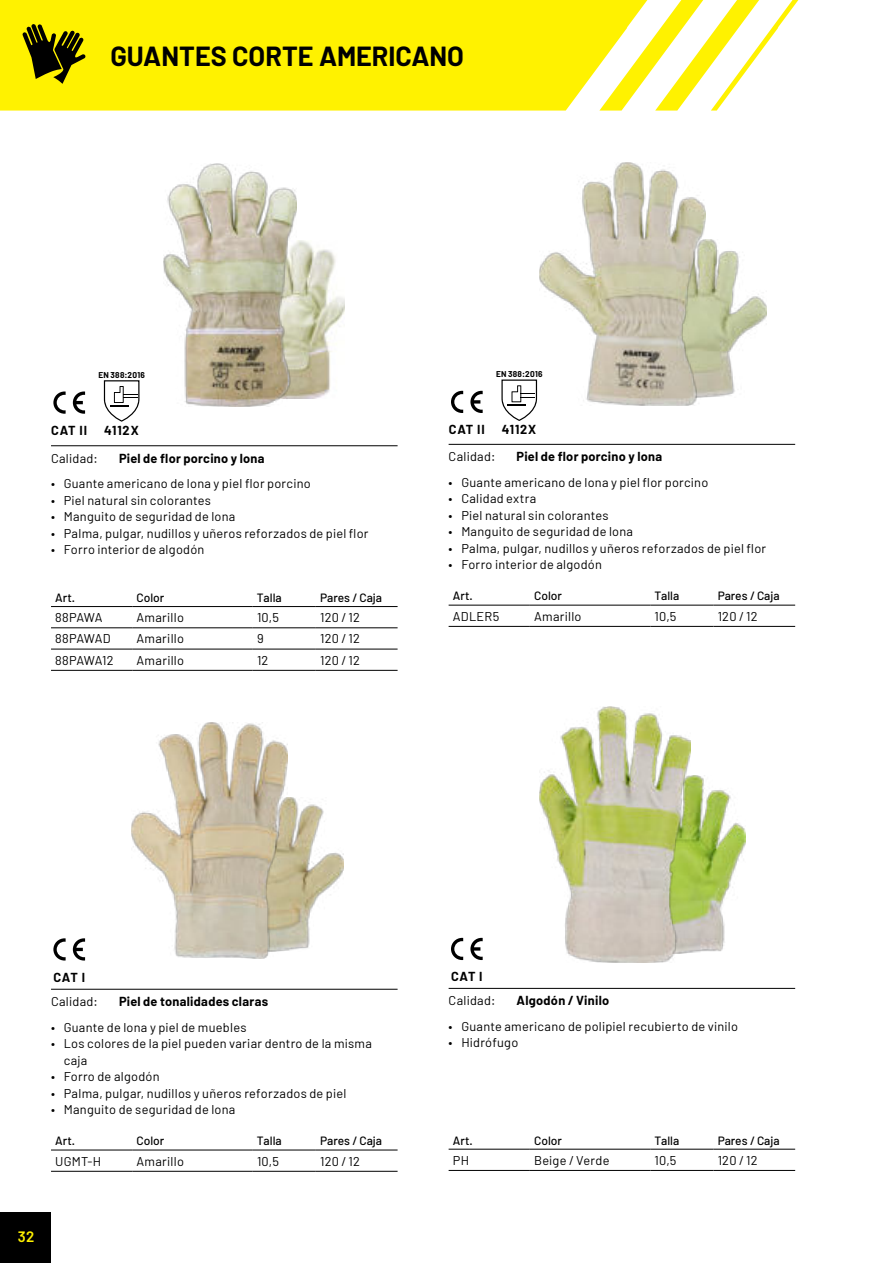
<style>
.page{position:relative;width:893px;height:1263px;background:#fff}
.page>*{position:absolute;margin:0;border:0;box-sizing:border-box;transform-origin:0 0}
.t1{font:700 27px "Barlow";color:#000}
.t2{font:600 15px "Barlow";color:#fff200}
.t3{font:12.75px/16.5px "Barlow";letter-spacing:.02em;color:#000}
.t4{font:700 12.75px "Barlow";letter-spacing:.02em;color:#000}
.t5{font:12.75px "Barlow";letter-spacing:-.015em;color:#000}
.t6{font:12.75px "Barlow";color:#000}
.t7{font:500 12px "Barlow";color:#000}
.t8{font:700 8.25px "Barlow";letter-spacing:.035em;color:#000}
</style>
<div class="page">
<img style="left:705px;top:239px;width:61px;height:159px">
<img style="left:540px;top:162px;width:165px;height:244px">
<img style="left:288px;top:797px;width:56px;height:154px">
<img style="left:131px;top:723px;width:157px;height:236px">
<img style="left:297px;top:240px;width:47px;height:159px">
<img style="left:163px;top:163px;width:134px;height:244px">
<img style="left:691px;top:776px;width:55px;height:177px">
<img style="left:539px;top:706px;width:152px;height:256px">
<svg style="left:0;top:0;width:799px;height:111px;fill:#fff200"></svg>
<svg style="left:23px;top:24px;width:62px;height:60px;background:#7d7600"></svg>
<hr style="left:51px;top:445px;width:347px;height:1px;background:#000">
<svg style="left:73px;top:391px;width:12px;height:23px"></svg>
<svg style="left:53px;top:391px;width:13px;height:23px"></svg>
<svg style="left:104px;top:380px;width:35px;height:42px"></svg>
<hr style="left:51px;top:606px;width:81px;height:1px;background:#000">
<hr style="left:132px;top:606px;width:121px;height:1px;background:#000">
<hr style="left:253px;top:606px;width:63px;height:1px;background:#000">
<hr style="left:316px;top:606px;width:82px;height:1px;background:#000">
<hr style="left:51px;top:627px;width:81px;height:1px;background:#000">
<hr style="left:132px;top:627px;width:121px;height:1px;background:#000">
<hr style="left:253px;top:627px;width:63px;height:1px;background:#000">
<hr style="left:316px;top:627px;width:82px;height:1px;background:#000">
<hr style="left:51px;top:649px;width:81px;height:1px;background:#000">
<hr style="left:132px;top:649px;width:121px;height:1px;background:#000">
<hr style="left:253px;top:649px;width:63px;height:1px;background:#000">
<hr style="left:316px;top:649px;width:82px;height:1px;background:#000">
<hr style="left:51px;top:670px;width:81px;height:1px;background:#000">
<hr style="left:132px;top:670px;width:121px;height:1px;background:#000">
<hr style="left:253px;top:670px;width:63px;height:1px;background:#000">
<hr style="left:316px;top:670px;width:82px;height:1px;background:#000">
<hr style="left:51px;top:989px;width:347px;height:1px;background:#000">
<svg style="left:73px;top:938px;width:12px;height:22px"></svg>
<svg style="left:53px;top:938px;width:13px;height:22px"></svg>
<hr style="left:51px;top:1171px;width:81px;height:1px;background:#000">
<hr style="left:51px;top:1150px;width:81px;height:1px;background:#000">
<hr style="left:132px;top:1150px;width:121px;height:1px;background:#000">
<hr style="left:253px;top:1150px;width:63px;height:1px;background:#000">
<hr style="left:316px;top:1150px;width:82px;height:1px;background:#000">
<hr style="left:132px;top:1171px;width:121px;height:1px;background:#000">
<hr style="left:253px;top:1171px;width:63px;height:1px;background:#000">
<hr style="left:316px;top:1171px;width:82px;height:1px;background:#000">
<hr style="left:449px;top:444px;width:346px;height:1px;background:#000">
<svg style="left:470px;top:391px;width:13px;height:22px"></svg>
<svg style="left:451px;top:391px;width:12px;height:22px"></svg>
<svg style="left:501px;top:379px;width:36px;height:42px"></svg>
<hr style="left:449px;top:626px;width:81px;height:1px;background:#000">
<hr style="left:449px;top:605px;width:81px;height:1px;background:#000">
<hr style="left:530px;top:605px;width:120px;height:1px;background:#000">
<hr style="left:650px;top:605px;width:63px;height:1px;background:#000">
<hr style="left:713px;top:605px;width:82px;height:1px;background:#000">
<hr style="left:530px;top:626px;width:120px;height:1px;background:#000">
<hr style="left:650px;top:626px;width:63px;height:1px;background:#000">
<hr style="left:713px;top:626px;width:82px;height:1px;background:#000">
<hr style="left:449px;top:988px;width:346px;height:1px;background:#000">
<svg style="left:470px;top:938px;width:13px;height:22px"></svg>
<svg style="left:451px;top:938px;width:12px;height:22px"></svg>
<hr style="left:449px;top:1170px;width:81px;height:1px;background:#000">
<hr style="left:449px;top:1149px;width:81px;height:1px;background:#000">
<hr style="left:530px;top:1149px;width:120px;height:1px;background:#000">
<hr style="left:650px;top:1149px;width:63px;height:1px;background:#000">
<hr style="left:713px;top:1149px;width:82px;height:1px;background:#000">
<hr style="left:530px;top:1170px;width:120px;height:1px;background:#000">
<hr style="left:650px;top:1170px;width:63px;height:1px;background:#000">
<hr style="left:713px;top:1170px;width:82px;height:1px;background:#000">
<div style="left:0;top:1212px;width:51px;height:51px;background:#000"></div>
<h1 class="t1" style="left:111px;top:45px;width:355px">GUANTES CORTE AMERICANO</h1>
<p class="t8" style="left:98px;top:372px;width:48px">EN 388:2016</p>
<p class="t8" style="left:496px;top:371px;width:48px">EN 388:2016</p>
<p class="t4" style="left:51px;top:425px;width:37px">CAT II</p>
<p class="t4" style="left:104px;top:425px;width:36px">4112X</p>
<p class="t3" style="left:51px;top:451px;width:48px">Calidad:</p>
<p class="t4" style="left:119px;top:453px;width:147px">Piel de flor porcino y lona</p>
<p class="t3" style="left:51px;top:476px;width:261px">• Guante americano de lona y piel flor porcino</p>
<p class="t3" style="left:51px;top:493px;width:162px">• Piel natural sin colorantes</p>
<p class="t3" style="left:51px;top:509px;width:186px">• Manguito de seguridad de lona</p>
<p class="t3" style="left:51px;top:526px;width:319px">• Palma, pulgar, nudillos y uñeros reforzados de piel flor</p>
<p class="t3" style="left:51px;top:542px;width:155px">• Forro interior de algodón</p>
<p class="t7" style="left:55px;top:593px;width:21px">Art.</p>
<p class="t7" style="left:137px;top:593px;width:29px">Color</p>
<p class="t7" style="left:257px;top:593px;width:26px">Talla</p>
<p class="t7" style="left:320px;top:593px;width:63px">Pares / Caja</p>
<p class="t3" style="left:55px;top:609px;width:49px">88PAWA</p>
<p class="t3" style="left:137px;top:610px;width:49px">Amarillo</p>
<p class="t3" style="left:257px;top:610px;width:23px">10,5</p>
<p class="t3" style="left:320px;top:610px;width:41px">120 / 12</p>
<p class="t6" style="left:55px;top:631px;width:57px">88PAWAD</p>
<p class="t3" style="left:137px;top:631px;width:49px">Amarillo</p>
<p class="t3" style="left:257px;top:631px;width:8px">9</p>
<p class="t3" style="left:320px;top:631px;width:41px">120 / 12</p>
<p class="t5" style="left:55px;top:652px;width:60px">88PAWA12</p>
<p class="t3" style="left:137px;top:652px;width:49px">Amarillo</p>
<p class="t3" style="left:257px;top:652px;width:13px">12</p>
<p class="t3" style="left:320px;top:652px;width:41px">120 / 12</p>
<p class="t4" style="left:449px;top:424px;width:37px">CAT II</p>
<p class="t4" style="left:502px;top:424px;width:36px">4112X</p>
<p class="t3" style="left:449px;top:449px;width:48px">Calidad:</p>
<p class="t4" style="left:517px;top:452px;width:147px">Piel de flor porcino y lona</p>
<p class="t3" style="left:449px;top:475px;width:261px">• Guante americano de lona y piel flor porcino</p>
<p class="t3" style="left:449px;top:491px;width:89px">• Calidad extra</p>
<p class="t3" style="left:449px;top:508px;width:162px">• Piel natural sin colorantes</p>
<p class="t3" style="left:449px;top:524px;width:186px">• Manguito de seguridad de lona</p>
<p class="t3" style="left:449px;top:541px;width:319px">• Palma, pulgar, nudillos y uñeros reforzados de piel flor</p>
<p class="t3" style="left:449px;top:557px;width:155px">• Forro interior de algodón</p>
<p class="t7" style="left:453px;top:591px;width:21px">Art.</p>
<p class="t7" style="left:534px;top:591px;width:29px">Color</p>
<p class="t7" style="left:655px;top:591px;width:26px">Talla</p>
<p class="t7" style="left:718px;top:591px;width:63px">Pares / Caja</p>
<p class="t3" style="left:453px;top:607px;width:48px">ADLER5</p>
<p class="t3" style="left:534px;top:608px;width:49px">Amarillo</p>
<p class="t3" style="left:655px;top:608px;width:23px">10,5</p>
<p class="t3" style="left:718px;top:608px;width:41px">120 / 12</p>
<p class="t4" style="left:53px;top:972px;width:33px">CAT I</p>
<p class="t3" style="left:51px;top:994px;width:48px">Calidad:</p>
<p class="t4" style="left:119px;top:996px;width:151px">Piel de tonalidades claras</p>
<p class="t3" style="left:51px;top:1020px;width:197px">• Guante de lona y piel de muebles</p>
<p class="t3" style="left:64px;top:1036px;width:310px;text-indent:-13px">• Los colores de la piel pueden variar dentro de la misma caja</p>
<p class="t3" style="left:51px;top:1069px;width:110px">• Forro de algodón</p>
<p class="t3" style="left:51px;top:1086px;width:297px">• Palma, pulgar, nudillos y uñeros reforzados de piel</p>
<p class="t3" style="left:51px;top:1102px;width:186px">• Manguito de seguridad de lona</p>
<p class="t7" style="left:55px;top:1136px;width:21px">Art.</p>
<p class="t7" style="left:137px;top:1136px;width:29px">Color</p>
<p class="t7" style="left:257px;top:1136px;width:26px">Talla</p>
<p class="t7" style="left:320px;top:1136px;width:63px">Pares / Caja</p>
<p class="t3" style="left:55px;top:1152px;width:48px">UGMT-H</p>
<p class="t3" style="left:137px;top:1153px;width:49px">Amarillo</p>
<p class="t3" style="left:257px;top:1153px;width:23px">10,5</p>
<p class="t3" style="left:320px;top:1153px;width:41px">120 / 12</p>
<p class="t2" style="left:18px;top:1230px;width:18px">32</p>
<p class="t4" style="left:451px;top:971px;width:33px">CAT I</p>
<p class="t3" style="left:449px;top:993px;width:48px">Calidad:</p>
<p class="t4" style="left:517px;top:996px;width:94px">Algodón / Vinilo</p>
<p class="t3" style="left:449px;top:1019px;width:291px">• Guante americano de polipiel recubierto de vinilo</p>
<p class="t3" style="left:449px;top:1035px;width:71px">• Hidrófugo</p>
<p class="t7" style="left:453px;top:1135px;width:21px">Art.</p>
<p class="t7" style="left:534px;top:1135px;width:29px">Color</p>
<p class="t7" style="left:655px;top:1135px;width:26px">Talla</p>
<p class="t7" style="left:718px;top:1135px;width:63px">Pares / Caja</p>
<p class="t3" style="left:453px;top:1151px;width:18px">PH</p>
<p class="t3" style="left:534px;top:1152px;width:77px">Beige / Verde</p>
<p class="t3" style="left:655px;top:1152px;width:23px">10,5</p>
<p class="t3" style="left:718px;top:1152px;width:41px">120 / 12</p>
</div>
